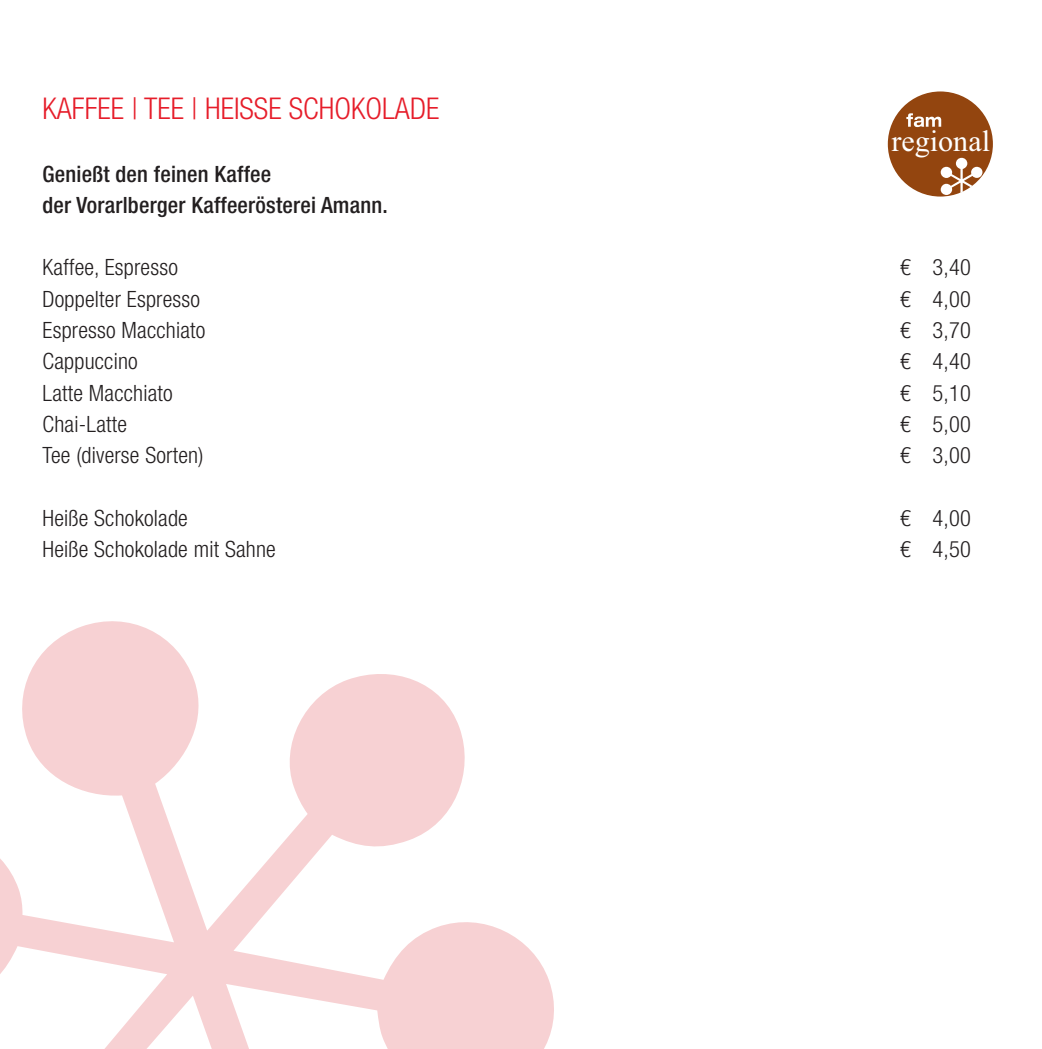
<style>
.page{position:relative;width:1042px;height:1049px;background:#fff}
.page>*{position:absolute;margin:0;border:0;box-sizing:border-box;transform-origin:0 0}
.t1{font:300 condensed 30px "Helvetica Neue LT Std";color:#e61d2a}
.t2{font:30px "Times New Roman";color:#fff}
.t3{font:300 condensed 22.5px "Helvetica Neue LT Std";letter-spacing:.01em;color:#231f20}
.t4{font:500 condensed 22.5px "Helvetica Neue LT Std";letter-spacing:.01em;color:#231f20}
</style>
<div class="page">
<div style="left:888px;top:91px;width:105px;height:106px;background:#93450f;border-radius:50%"></div>
<svg style="left:906px;top:113px;width:35px;height:14px"></svg>
<svg style="left:940px;top:158px;width:42px;height:37px"></svg>
<svg style="left:0;top:621px;width:554px;height:428px"></svg>
<p class="t1" style="left:43px;top:91px;width:398px">KAFFEE | TEE | HEISSE SCHOKOLADE</p>
<p class="t4" style="left:43px;top:160px;width:230px">Genießt den feinen Kaffee</p>
<p class="t4" style="left:43px;top:192px;width:347px">der Vorarlberger Kaffeerösterei Amann.</p>
<p class="t2" style="left:891px;top:121px;width:100px">regional</p>
<p class="t3" style="left:43px;top:255px;width:137px">Kaffee, Espresso</p>
<p class="t3" style="left:900px;top:255px;width:72px">€ 3,40</p>
<p class="t3" style="left:43px;top:286px;width:159px">Doppelter Espresso</p>
<p class="t3" style="left:900px;top:286px;width:72px">€ 4,00</p>
<p class="t3" style="left:43px;top:317px;width:164px">Espresso Macchiato</p>
<p class="t3" style="left:900px;top:317px;width:72px">€ 3,70</p>
<p class="t3" style="left:43px;top:348px;width:97px">Cappuccino</p>
<p class="t3" style="left:900px;top:348px;width:72px">€ 4,40</p>
<p class="t3" style="left:43px;top:380px;width:132px">Latte Macchiato</p>
<p class="t3" style="left:900px;top:380px;width:72px">€ 5,10</p>
<p class="t3" style="left:43px;top:411px;width:86px">Chai-Latte</p>
<p class="t3" style="left:900px;top:411px;width:72px">€ 5,00</p>
<p class="t3" style="left:43px;top:442px;width:162px">Tee (diverse Sorten)</p>
<p class="t3" style="left:900px;top:442px;width:72px">€ 3,00</p>
<p class="t3" style="left:43px;top:505px;width:147px">Heiße Schokolade</p>
<p class="t3" style="left:900px;top:505px;width:72px">€ 4,00</p>
<p class="t3" style="left:43px;top:536px;width:235px">Heiße Schokolade mit Sahne</p>
<p class="t3" style="left:900px;top:536px;width:72px">€ 4,50</p>
</div>
